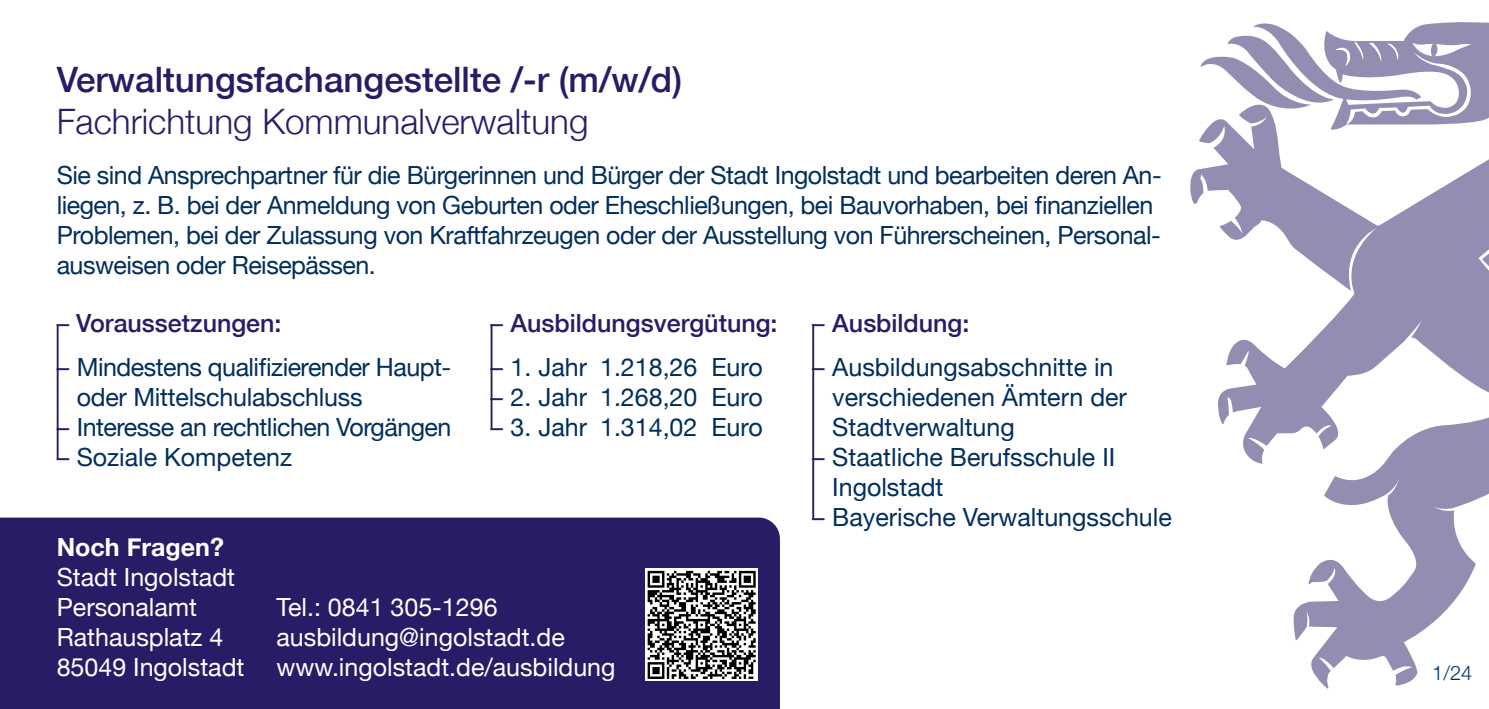
<style>
.page{position:relative;width:1489px;height:709px;background:#fff}
.page>*{position:absolute;margin:0;border:0;box-sizing:border-box;transform-origin:0 0}
.t1{font:500 35px "Helvetica Neue";color:#2a1b66}
.t2{font:300 35px "Helvetica Neue";color:#2a1b66}
.t3{font:25px/30px "Helvetica Neue";letter-spacing:-.02em;color:#002e5e}
.t4{font:25px/30px "Helvetica Neue";color:#002e5e}
.t5{font:25px/30px "Helvetica Neue";color:#fff}
.t6{font:500 25px "Helvetica Neue";color:#2a1b66}
.t7{font:700 25px "Helvetica Neue";color:#fff}
.t8{font:300 20px "Helvetica Neue";color:#002e5e}
.s1{font-weight:400}
.s2{color:#2a1b66}
</style>
<div class="page">
<div style="left:0;top:517px;width:780px;height:192px;background:#2a1b66"></div>
<svg style="left:1190px;top:132px;width:298px;height:332px"></svg>
<svg style="left:1200px;top:22px;width:288px;height:110px"></svg>
<svg style="left:1292px;top:404px;width:196px;height:285px"></svg>
<hr style="left:490px;top:324px;width:2px;height:104px;background:#2a1b66">
<hr style="left:812px;top:324px;width:2px;height:194px;background:#2a1b66">
<hr style="left:57px;top:325px;width:2px;height:134px;background:#2a1b66">
<svg style="left:645px;top:568px;width:113px;height:113px"></svg>
<svg style="left:647px;top:571px;width:108px;height:108px"></svg>
<h1 class="t1" style="left:57px;top:59px;width:627px">Verwaltungsfachangestellte /-r (m/w/d)</h1>
<h1 class="t2" style="left:57px;top:100px;width:533px">Fachrichtung Kommunalverwaltung</h1>
<p class="t3" style="left:57px;top:162px;width:1106px">Sie sind Ansprechpartner für die Bürgerinnen und Bürger der Stadt Ingolstadt und bearbeiten deren An&shy;liegen, z. B. bei der Anmeldung von Geburten oder Eheschließungen, bei Bauvorhaben, bei finanziellen Problemen, bei der Zulassung von Kraftfahrzeugen oder der Ausstellung von Führerscheinen, Personal&shy;ausweisen oder Reisepässen.</p>
<p class="t6" style="left:57px;top:308px;width:226px"><span class="s1">–</span> Voraussetzungen:</p>
<p class="t3" style="left:77px;top:353px;width:376px;text-indent:-20px"><span class="s2">–</span> Mindestens qualifizierender Haupt&shy;oder Mittelschulabschluss</p>
<p class="t3" style="left:57px;top:413px;width:396px"><span class="s2">–</span> Interesse an rechtlichen Vorgängen</p>
<p class="t4" style="left:57px;top:443px;width:237px"><span class="s2">–</span> Soziale Kompetenz</p>
<p class="t6" style="left:490px;top:308px;width:288px"><span class="s1">–</span> Ausbildungsvergütung:</p>
<p class="t4" style="left:490px;top:353px;width:274px"><span class="s2">–</span> 1. Jahr 1.218,26 Euro</p>
<p class="t4" style="left:490px;top:383px;width:274px"><span class="s2">–</span> 2. Jahr 1.268,20 Euro</p>
<p class="t4" style="left:490px;top:413px;width:274px"><span class="s2">–</span> 3. Jahr 1.314,02 Euro</p>
<p class="t6" style="left:812px;top:308px;width:159px"><span class="s1">–</span> Ausbildung:</p>
<p class="t4" style="left:832px;top:353px;width:296px;text-indent:-20px"><span class="s2">–</span> Ausbildungsabschnitte in verschiedenen Ämtern der<br>Stadtverwaltung</p>
<p class="t4" style="left:832px;top:443px;width:284px;text-indent:-20px"><span class="s2">–</span> Staatliche Berufsschule II<br>Ingolstadt</p>
<p class="t4" style="left:812px;top:503px;width:361px"><span class="s2">–</span> Bayerische Verwaltungsschule</p>
<p class="t7" style="left:57px;top:531px;width:169px">Noch Fragen?</p>
<p class="t5" style="left:57px;top:563px;width:189px">Stadt Ingolstadt<br>Personalamt<br>Rathausplatz 4<br>85049 Ingolstadt</p>
<p class="t5" style="left:276px;top:593px;width:340px">Tel.: 0841 305-1296 ausbildung@ingolstadt.de www.ingolstadt.de/ausbildung</p>
<p class="t8" style="left:1431px;top:660px;width:42px">1/24</p>
</div>
